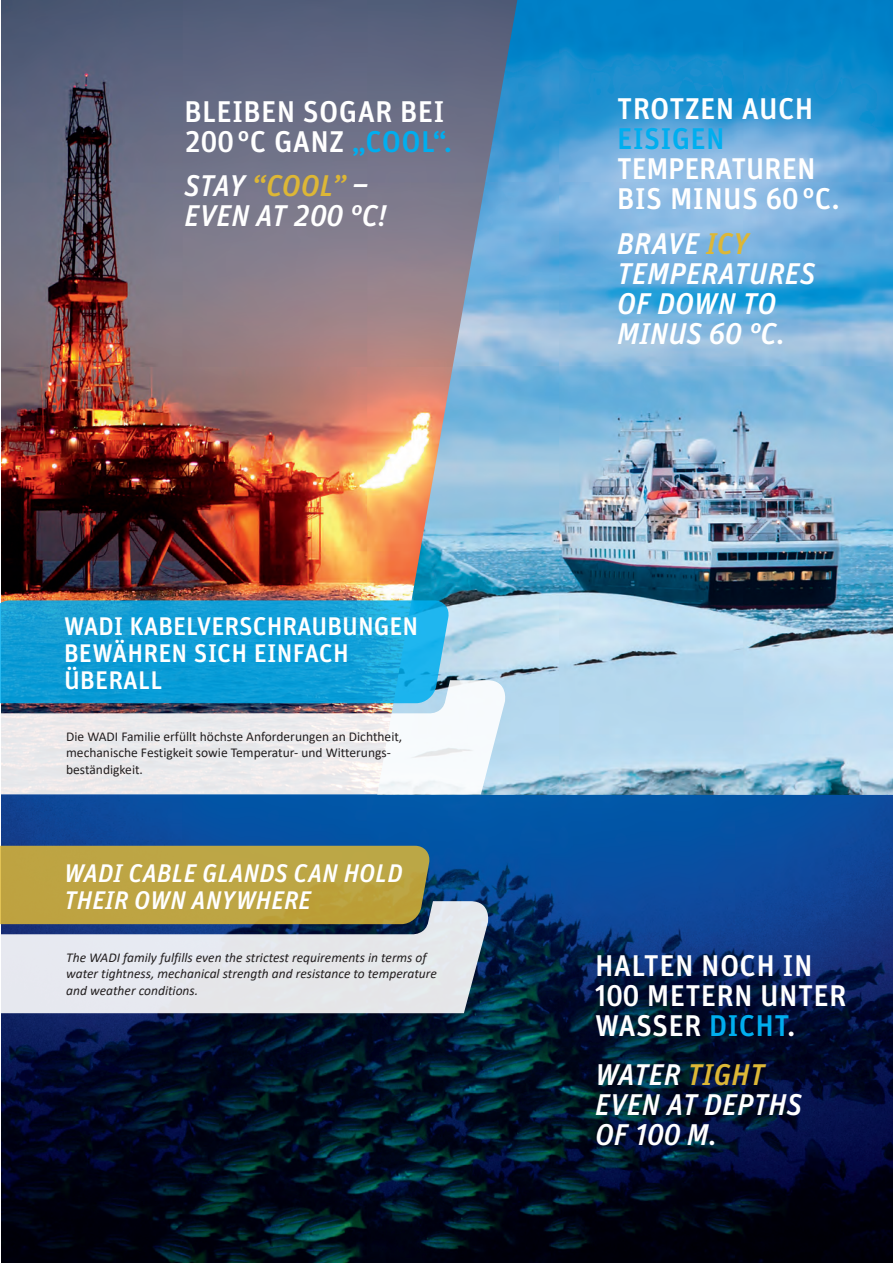
<style>
.page{position:relative;width:893px;height:1263px;background:#fff}
.page>*{position:absolute;margin:0;border:0;box-sizing:border-box;transform-origin:0 0}
.t1{font:500 30px/30px "Unit Pro";letter-spacing:.01em;color:#fff}
.t2{font:italic 500 30px/30px "Unit Pro";letter-spacing:.01em;color:#fff}
.t3{font:500 30px "Unit Pro";letter-spacing:.01em;color:#00aeef}
.copy_Corpo_A_10_pt{font:500 25.5px/27px "Unit Pro";color:#fff}
.copy_Corpo_A_10_pt-2{font:italic 500 25.5px/27px "Unit Pro";letter-spacing:.01em;color:#fff}
.copy_Corpo_A_10_pt-3{font:italic 13.5px/16.5px "Calibri";color:#231f20}
.copy_Corpo_A_10_pt-4{font:13.5px/16.5px "Calibri";color:#231f20}
.s1{color:#00aeef}
.s2{color:#ddb736}
</style>
<div class="page">
<img style="left:1px;top:0;width:376px;height:795px">
<img style="left:1px;top:795px;width:892px;height:468px">
<img style="left:377px;top:0;width:516px;height:795px">
<svg style="left:0;top:680px;width:509px;height:114px;fill:#ecebed"></svg>
<svg style="left:0;top:901px;width:492px;height:112px;background:#c8ced9"></svg>
<svg style="left:0;top:600px;width:451px;height:103px;background:#14a1d8"></svg>
<svg style="left:0;top:846px;width:432px;height:78px;background:#bba342"></svg>
<p class="t1" style="left:184px;top:95px;width:269px">BLEIBEN SOGAR BEI<br>200°C GANZ <span class="s1">„COOL“.</span></p>
<p class="t2" style="left:184px;top:168px;width:204px">STAY <span class="s2">“COOL”</span> –<br>EVEN AT 200 °C!</p>
<p class="copy_Corpo_A_10_pt" style="left:64px;top:611px;width:356px">WADI KABELVERSCHRAUBUNGEN<br>BEWÄHREN SICH EINFACH</p>
<p class="copy_Corpo_A_10_pt" style="left:64px;top:665px;width:100px">ÜBERALL</p>
<p class="copy_Corpo_A_10_pt-4" style="left:66px;top:728px;width:338px">Die WADI Familie erfüllt höchste Anforderungen an Dichtheit, mechanische Festigkeit sowie Temperatur- und Witterungs&shy;beständigkeit.</p>
<p class="copy_Corpo_A_10_pt-2" style="left:64px;top:858px;width:340px">WADI CABLE GLANDS CAN HOLD<br>THEIR OWN ANYWHERE</p>
<p class="copy_Corpo_A_10_pt-3" style="left:66px;top:948px;width:372px">The WADI family fulfills even the strictest requirements in terms of water tightness, mechanical strength and resistance to temperature and weather conditions.</p>
<p class="t1" style="left:617px;top:92px;width:198px">TROTZEN AUCH</p>
<p class="t3" style="left:617px;top:117px;width:109px">EISIGEN</p>
<p class="t1" style="left:617px;top:152px;width:224px">TEMPERATUREN<br>BIS MINUS 60°C.</p>
<p class="t2" style="left:617px;top:227px;width:199px">BRAVE <span class="s2">ICY<br></span>TEMPERATURES</p>
<p class="t2" style="left:617px;top:287px;width:170px">OF DOWN TO<br>MINUS 60 °C.</p>
<p class="t1" style="left:595px;top:949px;width:253px">HALTEN NOCH IN<br>100 METERN UNTER<br>WASSER <span class="s1">DICHT</span>.</p>
<p class="t2" style="left:595px;top:1058px;width:208px">WATER <span class="s2">TIGHT<br></span>EVEN AT DEPTHS<br>OF 100 M.</p>
</div>
